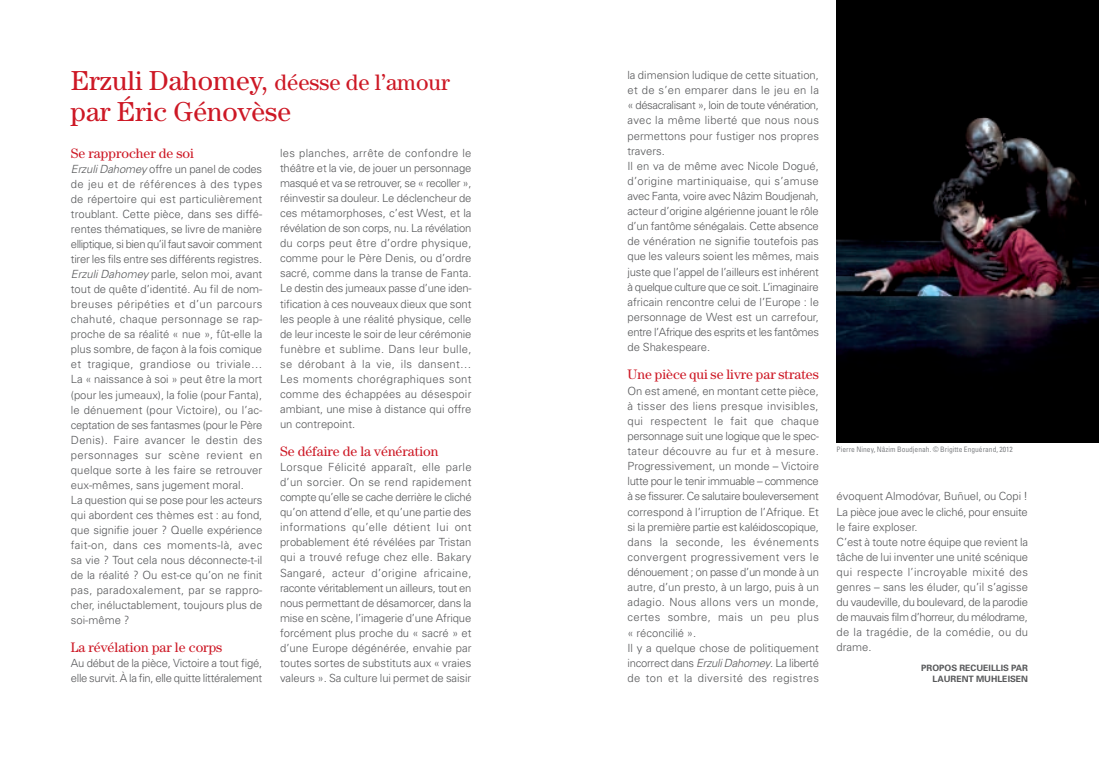
<style>
.page{position:relative;width:1099px;height:762px;background:#fff}
.page>*{position:absolute;margin:0;border:0;box-sizing:border-box;transform-origin:0 0}
.t1{font:27.5px "Century Std";color:#cd1825}
.t2{font:22.5px "Century Std";color:#cd1825}
.t3{font:13.75px "Century Std";color:#cd1825}
.t4{font:300 11.25px/15px "Univers";color:#57585a}
.t5{font:300 11.25px/15px "Univers";letter-spacing:-.03em;color:#57585a}
.t6{font:700 8.75px/11.2px "Univers";color:#57585a;text-align:right}
.t7{font:condensed 7.5px "Univers";color:#808285}
.s1{font-size:27.5px}
.s2{font-style:italic}
</style>
<div class="page">
<img style="left:836px;top:0;width:262px;height:443px">
<h2 class="t2" style="left:71px;top:74px;width:380px"><span class="s1">Erzuli Dahomey,</span> déesse de l’amour</h2>
<h1 class="t1" style="left:71px;top:102px;width:222px">par Éric Génovèse</h1>
<p class="t3" style="left:71px;top:149px;width:125px">Se rapprocher de soi</p>
<p class="t4" style="left:71px;top:163px;width:193px"><span class="s2">Erzuli Dahomey</span> offre un panel de codes de jeu et de références à des types de répertoire qui est particulièrement troublant. Cette pièce, dans ses diffé&shy;rentes thématiques, se livre de manière elliptique, si bien qu’il faut savoir comment tirer les fils entre ses différents registres.<br><span class="s2">Erzuli Dahomey</span> parle, selon moi, avant tout de quête d’identité. Au fil de nom&shy;breuses péripéties et d’un parcours chahuté, chaque personnage se rap&shy;proche de sa réalité « nue », fût-elle la plus sombre, de façon à la fois comique et tragique, grandiose ou triviale… La « naissance à soi » peut être la mort (pour les jumeaux), la folie (pour Fanta), le dénuement (pour Victoire), ou l’ac&shy;ceptation de ses fantasmes (pour le Père Denis). Faire avancer le destin des personnages sur scène revient en quelque sorte à les faire se retrouver eux-mêmes, sans jugement moral.<br>La question qui se pose pour les acteurs qui abordent ces thèmes est : au fond, que signifie jouer ? Quelle expérience fait-on, dans ces moments-là, avec sa vie ? Tout cela nous déconnecte-t-il de la réalité ? Ou est-ce qu’on ne finit pas, paradoxalement, par se rappro&shy;cher, inéluctablement, toujours plus de soi-même ?</p>
<p class="t3" style="left:71px;top:642px;width:153px">La révélation par le corps</p>
<p class="t5" style="left:71px;top:656px;width:193px">Au début de la pièce, Victoire a tout figé, elle survit. À la fin, elle quitte littéralement</p>
<p class="t4" style="left:280px;top:146px;width:193px;text-align:justify">les planches, arrête de confondre le théâtre et la vie, de jouer un personnage masqué et va se retrouver, se « recoller », réinvestir sa douleur. Le déclencheur de ces métamorphoses, c’est West, et la révélation de son corps, nu. La révélation du corps peut être d’ordre physique, comme pour le Père Denis, ou d’ordre sacré, comme dans la transe de Fanta.<br>Le destin des jumeaux passe d’une iden&shy;tification à ces nouveaux dieux que sont les people à une réalité physique, celle de leur inceste le soir de leur cérémonie funèbre et sublime. Dans leur bulle, se dérobant à la vie, ils dansent… Les moments chorégraphiques sont comme des échappées au désespoir ambiant, une mise à distance qui offre un contrepoint.</p>
<p class="t3" style="left:280px;top:446px;width:160px">Se défaire de la vénération</p>
<p class="t4" style="left:280px;top:461px;width:193px;text-align:justify">Lorsque Félicité apparaît, elle parle d’un sorcier. On se rend rapidement compte qu’elle se cache derrière le cliché qu’on attend d’elle, et qu’une partie des informations qu’elle détient lui ont probablement été révélées par Tristan qui a trouvé refuge chez elle. Bakary Sangaré, acteur d’origine africaine, raconte véritablement un ailleurs, tout en nous permettant de désamorcer, dans la mise en scène, l’imagerie d’une Afrique forcément plus proche du « sacré » et d’une Europe dégénérée, envahie par toutes sortes de substituts aux « vraies valeurs ». Sa culture lui permet de saisir</p>
<p class="t4" style="left:627px;top:68px;width:193px">la dimension ludique de cette situation, et de s’en emparer dans le jeu en la « désacralisant », loin de toute vénération, avec la même liberté que nous nous permettons pour fustiger nos propres travers.<br>Il en va de même avec Nicole Dogué, d’origine martiniquaise, qui s’amuse avec Fanta, voire avec Nâzim Boudjenah, acteur d’origine algérienne jouant le rôle d’un fantôme sénégalais. Cette absence de vénération ne signifie toutefois pas que les valeurs soient les mêmes, mais juste que l’appel de l’ailleurs est inhérent à quelque culture que ce soit. L’imaginaire africain rencontre celui de l’Europe : le personnage de West est un carrefour, entre l’Afrique des esprits et les fantômes de Shakespeare.</p>
<p class="t3" style="left:627px;top:370px;width:193px">Une pièce qui se livre par strates</p>
<p class="t4" style="left:627px;top:384px;width:193px">On est amené, en montant cette pièce, à tisser des liens presque invisibles, qui respectent le fait que chaque personnage suit une logique que le spec&shy;tateur découvre au fur et à mesure.<br>Progressivement, un monde – Victoire lutte pour le tenir immuable – commence à se fissurer. Ce salutaire bouleversement correspond à l’irruption de l’Afrique. Et si la première partie est kaléidoscopique, dans la seconde, les événements convergent progressivement vers le dénouement ; on passe d’un monde à un autre, d’un presto, à un largo, puis à un adagio. Nous allons vers un monde, certes sombre, mais un peu plus « réconcilié ».<br>Il y a quelque chose de politiquement incorrect dans <span class="s2">Erzuli Dahomey</span>. La liberté de ton et la diversité des registres</p>
<p class="t7" style="left:836px;top:446px;width:178px">Pierre Niney, Nâzim Boudjenah. © Brigitte Enguérand, 2012</p>
<p class="t4" style="left:836px;top:490px;width:193px">évoquent Almodóvar, Buñuel, ou Copi !<br>La pièce joue avec le cliché, pour ensuite le faire exploser.<br>C’est à toute notre équipe que revient la tâche de lui inventer une unité scénique qui respecte l’incroyable mixité des genres – sans les éluder, qu’il s’agisse du vaudeville, du boulevard, de la parodie de mauvais film d’horreur, du mélodrame, de la tragédie, de la comédie, ou du drame.</p>
<p class="t6" style="left:921px;top:663px;width:108px">PROPOS RECUEILLIS PAR<br>LAURENT MUHLEISEN</p>
</div>
